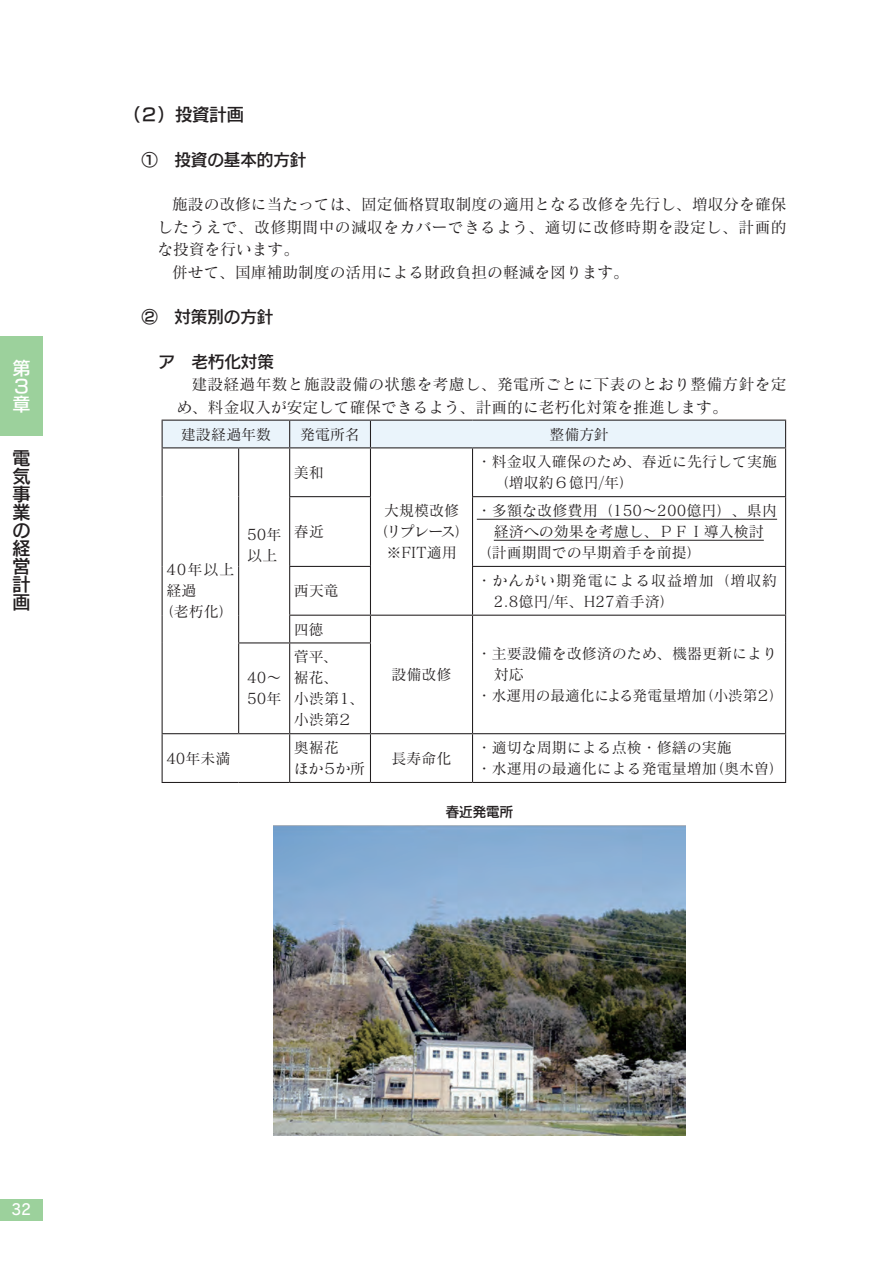
<style>
.page{position:relative;width:893px;height:1263px;background:#fff}
.page>*{position:absolute;margin:0;border:0;box-sizing:border-box;transform-origin:0 0}
.t1{font:18px/18px "New Rodin Pro DB";color:#231f20;text-align:justify}
.t2{font:18px/18px "New Rodin Pro DB";color:#fff;text-align:justify}
.t3{font:17.25px "New Rodin Pro DB";color:#231f20}
.t4{font:16.5px "New Rodin Pro DB";color:#231f20}
.t5{font:15.75px "Matisse Pro M";color:#231f20}
.t6{font:15.75px/22.8px "Matisse Pro M";letter-spacing:.02em;color:#231f20}
.t7{font:15.75px "Matisse Pro M";letter-spacing:.025em;color:#231f20}
.t8{font:15px/21px "Matisse Pro M";color:#231f20}
.t9{font:15px/21px "Matisse Pro M";letter-spacing:.055em;color:#231f20}
.t10{font:15px/21px "Matisse Pro M";letter-spacing:-.03em;color:#231f20}
.t11{font:15px "Rodin Pro DB";color:#fff;scale:.95 1}
.t12{font:13.5px "New Rodin Pro DB";color:#231f20}
</style>
<div class="page">
<div style="left:0;top:1199px;width:43px;height:21px;background:#9cd19c"></div>
<div style="left:0;top:337px;width:43px;height:99px;background:#9cd19c"></div>
<img style="left:273px;top:826px;width:413px;height:309px">
<div style="left:162px;top:420px;width:624px;height:27px;background:#eaf4fb"></div>
<hr style="left:162px;top:447px;width:77px;height:1px;background:#231f20">
<hr style="left:162px;top:448px;width:1px;height:49px;background:#231f20">
<hr style="left:239px;top:447px;width:51px;height:1px;background:#231f20">
<hr style="left:238px;top:448px;width:1px;height:49px;background:#231f20">
<hr style="left:290px;top:447px;width:80px;height:1px;background:#231f20">
<hr style="left:289px;top:448px;width:1px;height:48px;background:#231f20">
<hr style="left:370px;top:447px;width:102px;height:1px;background:#231f20">
<hr style="left:370px;top:448px;width:1px;height:48px;background:#231f20">
<hr style="left:472px;top:447px;width:314px;height:1px;background:#231f20">
<hr style="left:472px;top:448px;width:1px;height:48px;background:#231f20">
<hr style="left:785px;top:448px;width:1px;height:48px;background:#231f20">
<hr style="left:162px;top:497px;width:1px;height:69px;background:#231f20">
<hr style="left:238px;top:497px;width:1px;height:69px;background:#231f20">
<hr style="left:289px;top:496px;width:82px;height:1px;background:#231f20">
<hr style="left:289px;top:497px;width:1px;height:69px;background:#231f20">
<hr style="left:370px;top:497px;width:1px;height:69px;background:#231f20">
<hr style="left:472px;top:496px;width:314px;height:1px;background:#231f20">
<hr style="left:472px;top:497px;width:1px;height:69px;background:#231f20">
<hr style="left:785px;top:497px;width:1px;height:69px;background:#231f20">
<hr style="left:162px;top:566px;width:1px;height:49px;background:#231f20">
<hr style="left:238px;top:566px;width:1px;height:49px;background:#231f20">
<hr style="left:289px;top:566px;width:82px;height:1px;background:#231f20">
<hr style="left:289px;top:567px;width:1px;height:48px;background:#231f20">
<hr style="left:370px;top:567px;width:1px;height:48px;background:#231f20">
<hr style="left:472px;top:566px;width:314px;height:1px;background:#231f20">
<hr style="left:472px;top:567px;width:1px;height:48px;background:#231f20">
<hr style="left:785px;top:567px;width:1px;height:48px;background:#231f20">
<svg style="left:162px;top:615px;width:1px;height:28px"></svg>
<svg style="left:238px;top:615px;width:1px;height:27px"></svg>
<hr style="left:289px;top:615px;width:81px;height:1px;background:#231f20">
<svg style="left:289px;top:616px;width:1px;height:26px"></svg>
<hr style="left:370px;top:615px;width:102px;height:1px;background:#231f20">
<svg style="left:370px;top:616px;width:1px;height:26px"></svg>
<hr style="left:472px;top:615px;width:314px;height:1px;background:#231f20">
<svg style="left:472px;top:616px;width:1px;height:27px"></svg>
<svg style="left:785px;top:616px;width:1px;height:27px"></svg>
<hr style="left:162px;top:643px;width:1px;height:90px;background:#231f20">
<hr style="left:238px;top:642px;width:52px;height:1px;background:#231f20">
<hr style="left:238px;top:643px;width:1px;height:90px;background:#231f20">
<hr style="left:290px;top:642px;width:81px;height:1px;background:#231f20">
<hr style="left:289px;top:643px;width:1px;height:90px;background:#231f20">
<hr style="left:370px;top:643px;width:1px;height:90px;background:#231f20">
<hr style="left:472px;top:643px;width:1px;height:90px;background:#231f20">
<hr style="left:785px;top:643px;width:1px;height:90px;background:#231f20">
<hr style="left:162px;top:733px;width:77px;height:1px;background:#231f20">
<hr style="left:162px;top:734px;width:1px;height:48px;background:#231f20">
<hr style="left:239px;top:733px;width:51px;height:1px;background:#231f20">
<hr style="left:290px;top:733px;width:80px;height:1px;background:#231f20">
<hr style="left:289px;top:734px;width:1px;height:48px;background:#231f20">
<hr style="left:370px;top:733px;width:102px;height:1px;background:#231f20">
<hr style="left:370px;top:734px;width:1px;height:48px;background:#231f20">
<hr style="left:472px;top:733px;width:314px;height:1px;background:#231f20">
<hr style="left:472px;top:734px;width:1px;height:48px;background:#231f20">
<hr style="left:785px;top:734px;width:1px;height:48px;background:#231f20">
<hr style="left:162px;top:782px;width:77px;height:1px;background:#231f20">
<hr style="left:239px;top:782px;width:51px;height:1px;background:#231f20">
<hr style="left:290px;top:782px;width:80px;height:1px;background:#231f20">
<hr style="left:370px;top:782px;width:102px;height:1px;background:#231f20">
<hr style="left:472px;top:782px;width:314px;height:1px;background:#231f20">
<hr style="left:477px;top:519px;width:300px;height:1px;background:#231f20">
<hr style="left:494px;top:540px;width:270px;height:1px;background:#231f20">
<p class="t2" style="left:13px;top:358px;width:19px">第３章</p>
<p class="t1" style="left:13px;top:448px;width:19px">電気事業の経営計画</p>
<p class="t3" style="left:123px;top:100px;width:122px">（２）投資計画</p>
<p class="t4" style="left:141px;top:145px;width:166px">①　投資の基本的方針</p>
<p class="t5" style="left:172px;top:194px;width:616px">施設の改修に当たっては、固定価格買取制度の適用となる改修を先行し、増収分を確保</p>
<p class="t7" style="left:157px;top:217px;width:631px">したうえで、改修期間中の減収をカバーできるよう、適切に改修時期を設定し、計画的</p>
<p class="t5" style="left:157px;top:239px;width:143px">な投資を行います。</p>
<p class="t5" style="left:172px;top:262px;width:458px">併せて、国庫補助制度の活用による財政負担の軽減を図ります。</p>
<p class="t4" style="left:141px;top:303px;width:133px">②　対策別の方針</p>
<p class="t4" style="left:158px;top:348px;width:117px">ア　老朽化対策</p>
<p class="t6" style="left:176px;top:372px;width:612px;text-indent:15px">建設経過年数と施設設備の状態を考慮し、発電所ごとに下表のとおり整備方針を定め、料金収入が安定して確保できるよう、計画的に老朽化対策を推進します。</p>
<p class="t8" style="left:181px;top:423px;width:92px">建設経過年数</p>
<p class="t8" style="left:300px;top:423px;width:61px">発電所名</p>
<p class="t8" style="left:549px;top:423px;width:61px">整備方針</p>
<p class="t8" style="left:166px;top:559px;width:70px">40年以上</p>
<p class="t8" style="left:166px;top:580px;width:31px">経過</p>
<p class="t8" style="left:159px;top:601px;width:76px">（老朽化）</p>
<p class="t8" style="left:247px;top:524px;width:36px">50年以上</p>
<p class="t8" style="left:247px;top:667px;width:36px">40～<br>50年</p>
<p class="t8" style="left:294px;top:461px;width:31px">美和</p>
<p class="t8" style="left:294px;top:521px;width:32px">春近</p>
<p class="t8" style="left:373px;top:500px;width:98px;text-align:center">大規模改修<br>（リプレース）※FIT適用</p>
<p class="t8" style="left:494px;top:451px;width:285px;text-indent:-17px">・料金収入確保のため、春近に先行して実施（増収約６億円/年）</p>
<p class="t8" style="left:477px;top:500px;width:302px">・多額な改修費用（150～200億円）、県内</p>
<p class="t8" style="left:494px;top:521px;width:271px">経済への効果を考慮し、ＰＦＩ導入検討</p>
<p class="t8" style="left:477px;top:542px;width:226px">（計画期間での早期着手を前提）</p>
<p class="t8" style="left:294px;top:580px;width:46px">西天竜</p>
<p class="t9" style="left:494px;top:569px;width:285px;text-indent:-17px">・かんがい期発電による収益増加（増収約<br>2.8億円/年、H27着手済）</p>
<p class="t8" style="left:294px;top:618px;width:31px">四徳</p>
<p class="t8" style="left:391px;top:663px;width:61px">設備改修</p>
<p class="t8" style="left:477px;top:642px;width:302px">・主要設備を改修済のため、機器更新により</p>
<p class="t8" style="left:494px;top:663px;width:31px">対応</p>
<p class="t8" style="left:477px;top:684px;width:308px">・水運用の最適化による発電量増加（小渋第２）</p>
<p class="t8" style="left:294px;top:646px;width:72px">菅平、<br>裾花、<br>小渋第１、小渋第２</p>
<p class="t8" style="left:166px;top:747px;width:66px">40年未満</p>
<p class="t10" style="left:294px;top:737px;width:73px">奥裾花<br>ほか５か所</p>
<p class="t8" style="left:391px;top:747px;width:61px">長寿命化</p>
<p class="t8" style="left:477px;top:737px;width:309px">・適切な周期による点検・修繕の実施<br>・水運用の最適化による発電量増加（奥木曽）</p>
<p class="t12" style="left:446px;top:800px;width:69px">春近発電所</p>
<p class="t11" style="left:11px;top:1200px;width:22px">32</p>
</div>
